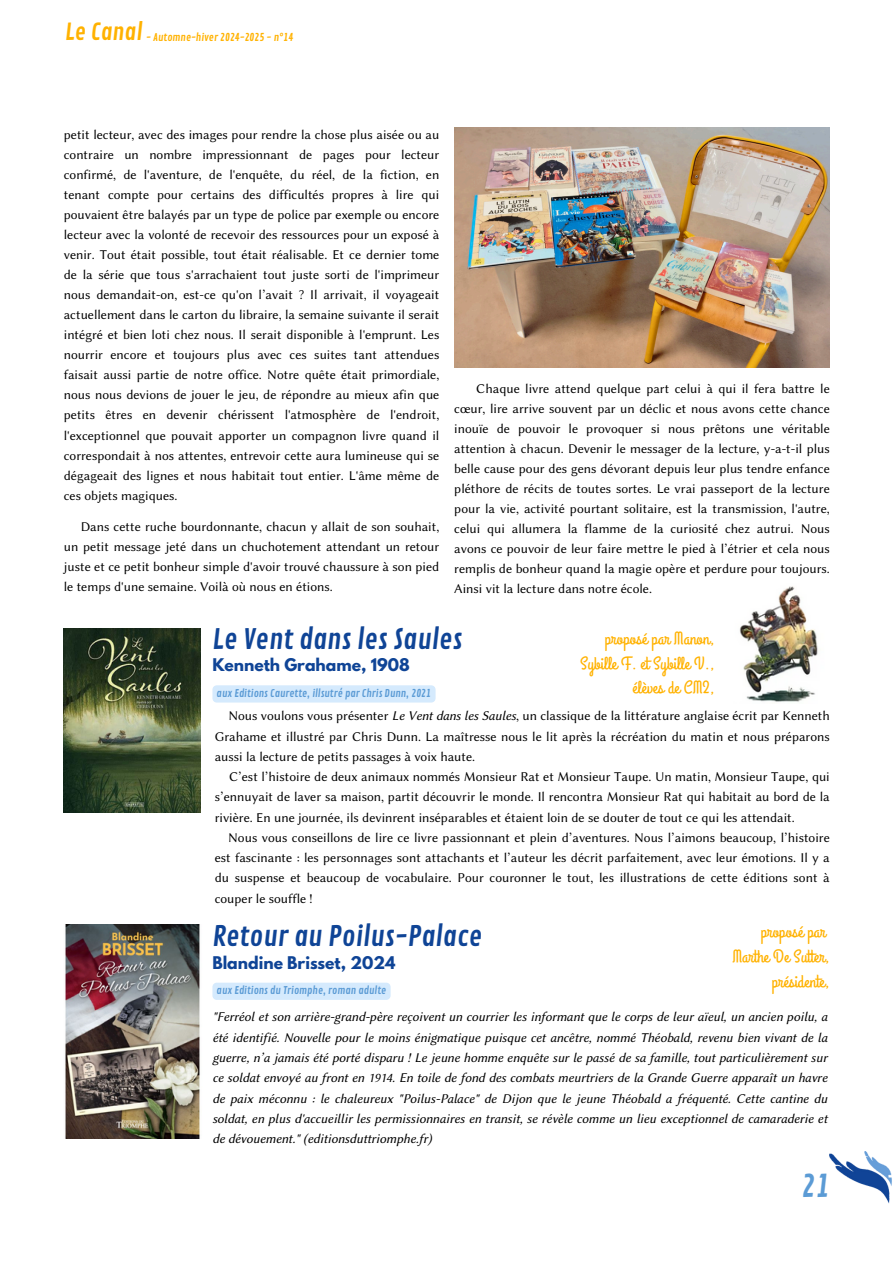
<style>
.page{position:relative;width:894px;height:1264px;background:#fff}
.page>*{position:absolute;margin:0;border:0;box-sizing:border-box;transform-origin:0 0}
.t1{font:30px "Contrail One";color:#5b9bd5}
.t2{font:27.45px "Contrail One";color:#0f4496}
.t3{font:22.95px "Contrail One";color:#ffb200}
.t4{font:18px/24.8px "Grand Hotel";color:#ffb200;text-align:right}
.t5{font:700 15.45px "League Spartan";color:#0f4496}
.t6{font:13.5px/20px "Lin Biolinum O";color:#000;text-align:justify}
.t7{font:13.5px/20.2px "Lin Biolinum OI";color:#000;text-align:justify}
.t8{font:10.5px "Contrail One";color:#5b9bd5}
.t9{font:10.5px "Contrail One";color:#ffb200}
.s1{font-family:"Lin Biolinum OI"}
</style>
<div class="page">
<img style="left:829px;top:1151px;width:63px;height:53px">
<img style="left:454px;top:128px;width:375px;height:239px">
<img style="left:64px;top:628px;width:136px;height:184px">
<img style="left:739px;top:586px;width:79px;height:116px">
<img style="left:65px;top:924px;width:174px;height:214px">
<div style="left:212px;top:685px;width:223px;height:17px;background:#d5eafd;border-radius:4px"></div>
<div style="left:212px;top:982px;width:178px;height:17px;background:#d5eafd;border-radius:4px"></div>
<p class="t3" style="left:65px;top:19px;width:79px">Le Canal</p>
<h4 class="t9" style="left:146px;top:31px;width:148px">- Automne-hiver 2024-2025 - n°14</h4>
<h4 class="t6" style="left:64px;top:125px;width:377px">petit lecteur, avec des images pour rendre la chose plus aisée ou au contraire un nombre impressionnant de pages pour lecteur confirmé, de l'aventure, de l'enquête, du réel, de la fiction, en tenant compte pour certains des difficultés propres à lire qui pouvaient être balayés par un type de police par exemple ou encore lecteur avec la volonté de recevoir des ressources pour un exposé à venir. Tout était possible, tout était réalisable. Et ce dernier tome de la série que tous s'arrachaient tout juste sorti de l'imprimeur nous demandait-on, est-ce qu'on l’avait ? Il arrivait, il voyageait actuellement dans le carton du libraire, la semaine suivante il serait intégré et bien loti chez nous. Il serait disponible à l'emprunt. Les nourrir encore et toujours plus avec ces suites tant attendues faisait aussi partie de notre office. Notre quête était primordiale, nous nous devions de jouer le jeu, de répondre au mieux afin que petits êtres en devenir chérissent l'atmosphère de l'endroit, l'exceptionnel que pouvait apporter un compagnon livre quand il correspondait à nos attentes, entrevoir cette aura lumineuse qui se dégageait des lignes et nous habitait tout entier. L'âme même de ces objets magiques.</h4>
<p class="t6" style="left:64px;top:516px;width:377px;text-indent:17px">Dans cette ruche bourdonnante, chacun y allait de son souhait, un petit message jeté dans un chuchotement attendant un retour juste et ce petit bonheur simple d'avoir trouvé chaussure à son pied le temps d'une semaine. Voilà où nous en étions.</p>
<h1 class="t2" style="left:212px;top:622px;width:251px">Le Vent dans les Saules</h1>
<h1 class="t5" style="left:212px;top:657px;width:199px">Kenneth Grahame, 1908</h1>
<p class="t6" style="left:228px;top:706px;width:602px">Nous voulons vous présenter <span class="s1">Le Vent dans les Saules</span>, un classique de la littérature anglaise écrit par Kenneth</p>
<p class="t6" style="left:215px;top:726px;width:616px">Grahame et illustré par Chris Dunn. La maîtresse nous le lit après la récréation du matin et nous préparons</p>
<p class="t6" style="left:215px;top:746px;width:262px">aussi la lecture de petits passages à voix haute.</p>
<p class="t6" style="left:229px;top:766px;width:602px">C’est l’histoire de deux animaux nommés Monsieur Rat et Monsieur Taupe. Un matin, Monsieur Taupe, qui</p>
<p class="t6" style="left:215px;top:787px;width:616px">s’ennuyait de laver sa maison, partit découvrir le monde. Il rencontra Monsieur Rat qui habitait au bord de la</p>
<p class="t6" style="left:215px;top:807px;width:581px">rivière. En une journée, ils devinrent inséparables et étaient loin de se douter de tout ce qui les attendait.</p>
<p class="t6" style="left:228px;top:827px;width:603px">Nous vous conseillons de lire ce livre passionnant et plein d’aventures. Nous l’aimons beaucoup, l’histoire</p>
<p class="t6" style="left:215px;top:847px;width:616px">est fascinante : les personnages sont attachants et l’auteur les décrit parfaitement, avec leur émotions. Il y a</p>
<p class="t6" style="left:215px;top:868px;width:616px">du suspense et beaucoup de vocabulaire. Pour couronner le tout, les illustrations de cette éditions sont à</p>
<p class="t6" style="left:215px;top:888px;width:99px">couper le souffle !</p>
<p class="t6" style="left:454px;top:379px;width:377px;text-indent:22px">Chaque livre attend quelque part celui à qui il fera battre le cœur, lire arrive souvent par un déclic et nous avons cette chance inouïe de pouvoir le provoquer si nous prêtons une véritable attention à chacun. Devenir le messager de la lecture, y-a-t-il plus belle cause pour des gens dévorant depuis leur plus tendre enfance pléthore de récits de toutes sortes. Le vrai passeport de la lecture pour la vie, activité pourtant solitaire, est la transmission, l'autre, celui qui allumera la flamme de la curiosité chez autrui. Nous avons ce pouvoir de leur faire mettre le pied à l’étrier et cela nous remplis de bonheur quand la magie opère et perdure pour toujours.<br>Ainsi vit la lecture dans notre école.</p>
<h3 class="t4" style="left:580px;top:626px;width:136px">proposé par Manon,<br>Sybille F. et Sybille V., élèves de CM2,</h3>
<p class="t8" style="left:216px;top:687px;width:216px">aux Editions Caurette, illsutré par Chris Dunn, 2021</p>
<h4 class="t2" style="left:212px;top:920px;width:271px">Retour au Poilus-Palace</h4>
<h4 class="t5" style="left:212px;top:955px;width:184px">Blandine Brisset, 2024</h4>
<h1 class="t8" style="left:216px;top:984px;width:171px">aux Editions du Triomphe, roman adulte</h1>
<h3 class="t7" style="left:212px;top:1006px;width:616px">"Ferréol et son arrière-grand-père reçoivent un courrier les informant que le corps de leur aïeul, un ancien poilu, a été identifié. Nouvelle pour le moins énigmatique puisque cet ancêtre, nommé Théobald, revenu bien vivant de la guerre, n’a jamais été porté disparu ! Le jeune homme enquête sur le passé de sa famille, tout particulièrement sur ce soldat envoyé au front en 1914. En toile de fond des combats meurtriers de la Grande Guerre apparaît un havre de paix méconnu : le chaleureux "Poilus-Palace" de Dijon que le jeune Théobald a fréquenté. Cette cantine du soldat, en plus d'accueillir les permissionnaires en transit, se révèle comme un lieu exceptionnel de camaraderie et de dévouement." (editionsduttriomphe.fr)</h3>
<p class="t4" style="left:732px;top:920px;width:99px">proposé par<br>Marthe De Sut er, présidente,</p>
<h4 class="t1" style="left:801px;top:1168px;width:30px">21</h4>
</div>
